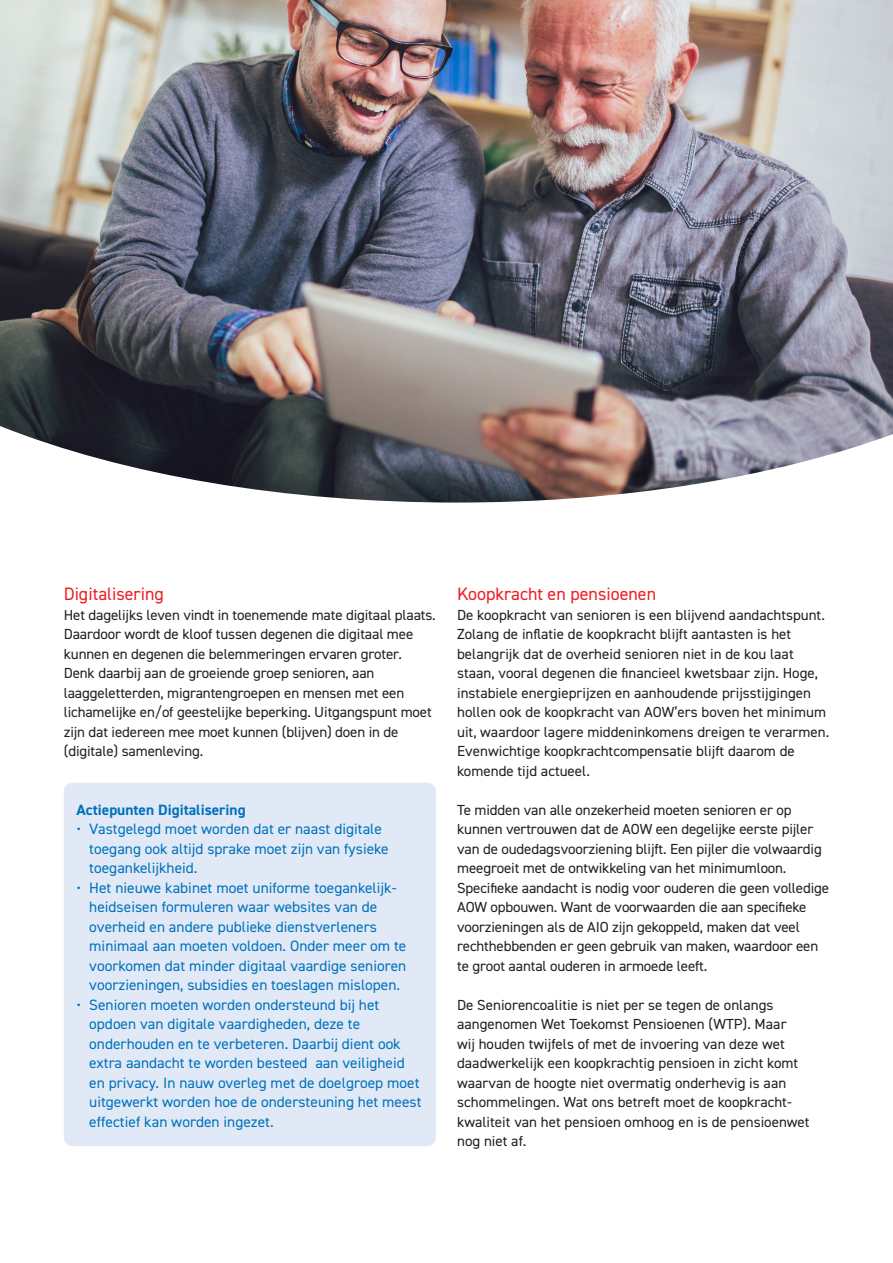
<style>
.page{position:relative;width:893px;height:1263px;background:#fff}
.page>*{position:absolute;margin:0;border:0;box-sizing:border-box;transform-origin:0 0}
.tussenkop{font:18px "DIN2014";color:#ee1d23}
.actiepunt{font:15px/19.5px "DIN2014";color:#0072bc}
.actiepunt-2{font:700 15px "DIN2014";color:#0072bc}
.brood{font:14.55px/19.5px "DIN2014";letter-spacing:-.01em;color:#231f20}
</style>
<div class="page">
<div style="left:64px;top:783px;width:372px;height:363px;background:#e1e9f6;border-radius:9px"></div>
<img style="left:0;top:0;width:893px;height:502px">
<p class="tussenkop" style="left:64px;top:583px;width:102px">Digitalisering</p>
<p class="brood" style="left:64px;top:604px;width:374px">Het dagelijks leven vindt in toenemende mate digitaal plaats.<br>Daardoor wordt de kloof tussen degenen die digitaal mee kunnen en degenen die belemmeringen ervaren groter.<br>Denk daarbij aan de groeiende groep senioren, aan laaggeletterden, migrantengroepen en mensen met een lichamelijke en/of geestelijke beperking. Uitgangspunt moet zijn dat iedereen mee moet kunnen (blijven) doen in de (digitale) samenleving.</p>
<p class="actiepunt-2" style="left:77px;top:799px;width:171px">Actiepunten Digitalisering</p>
<p class="actiepunt" style="left:89px;top:819px;width:301px;text-indent:-13px">• Vastgelegd moet worden dat er naast digitale toegang ook altijd sprake moet zijn van fysieke toegankelijkheid.</p>
<p class="actiepunt" style="left:89px;top:877px;width:319px;text-indent:-13px">• Het nieuwe kabinet moet uniforme toegankelijk&shy;heidseisen formuleren waar websites van de overheid en andere publieke dienstverleners minimaal aan moeten voldoen. Onder meer om te voorkomen dat minder digitaal vaardige senioren voorzieningen, subsidies en toeslagen mislopen.</p>
<p class="actiepunt" style="left:89px;top:994px;width:334px;text-indent:-13px">• Senioren moeten worden ondersteund bij het opdoen van digitale vaardigheden, deze te onderhouden en te verbeteren. Daarbij dient ook extra aandacht te worden besteed aan veiligheid en privacy. In nauw overleg met de doelgroep moet uitgewerkt worden hoe de ondersteuning het meest effectief kan worden ingezet.</p>
<p class="tussenkop" style="left:457px;top:583px;width:201px">Koopkracht en pensioenen</p>
<p class="brood" style="left:457px;top:604px;width:374px">De koopkracht van senioren is een blijvend aandachtspunt.<br>Zolang de inflatie de koopkracht blijft aantasten is het belangrijk dat de overheid senioren niet in de kou laat staan, vooral degenen die financieel kwetsbaar zijn. Hoge, instabiele energieprijzen en aanhoudende prijsstijgingen hollen ook de koopkracht van AOW’ers boven het minimum uit, waardoor lagere middeninkomens dreigen te verarmen.<br>Evenwichtige koopkrachtcompensatie blijft daarom de komende tijd actueel.</p>
<p class="brood" style="left:457px;top:799px;width:374px">Te midden van alle onzekerheid moeten senioren er op kunnen vertrouwen dat de AOW een degelijke eerste pijler van de oudedagsvoorziening blijft. Een pijler die volwaardig meegroeit met de ontwikkeling van het minimumloon.<br>Specifieke aandacht is nodig voor ouderen die geen volledige AOW opbouwen. Want de voorwaarden die aan specifieke voorzieningen als de AIO zijn gekoppeld, maken dat veel rechthebbenden er geen gebruik van maken, waardoor een te groot aantal ouderen in armoede leeft.</p>
<p class="brood" style="left:457px;top:994px;width:354px">De Seniorencoalitie is niet per se tegen de onlangs aangenomen Wet Toekomst Pensioenen (WTP). Maar<br>wij houden twijfels of met de invoering van deze wet daadwerkelijk een koopkrachtig pensioen in zicht komt waarvan de hoogte niet overmatig onderhevig is aan schommelingen. Wat ons betreft moet de koopkracht&shy;kwaliteit van het pensioen omhoog en is de pensioenwet nog niet af.</p>
</div>
